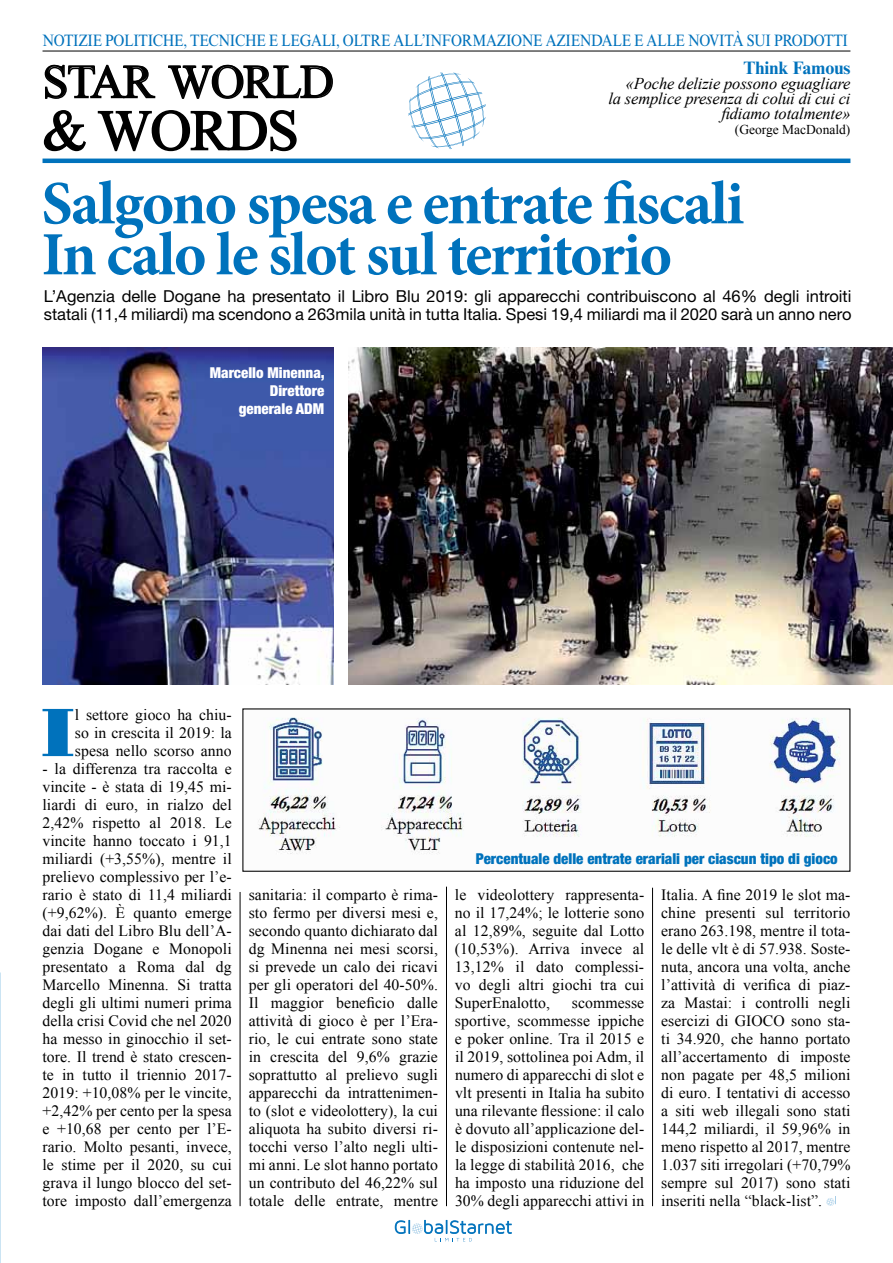
<style>
.page{position:relative;width:893px;height:1263px;background:#fff}
.page>*{position:absolute;margin:0;border:0;box-sizing:border-box;transform-origin:0 0}
.t1{font:700 66.6px "Poster Bodoni";color:#0072bc}
.t2{font:700 61.5px/51px "Minion Pro";letter-spacing:-.03em;color:#0072bc}
.t3{font:57.15px "Times New Roman";color:#000}
.t4{font:46.8px "Times New Roman";letter-spacing:-.03em;color:#000}
.t5{font:700 18px "Times New Roman MT Std";color:#0072bc}
.t6{font:16.5px/18px "Helvetica Neue LT Std";color:#000}
.t7{font:16.5px "Times New Roman MT Std";letter-spacing:-.02em;color:#0072bc;scale:.86 1}
.t8{font:italic 16.5px/15px "Times New Roman";letter-spacing:-.01em;color:#000;text-align:right}
.t9{font:15.75px/18px "Times New Roman";letter-spacing:.005em;color:#000;text-align:justify}
.t10{font:900 condensed 15px "Helvetica Neue LT Std";color:#0072bc}
.t11{font:900 condensed 15px/18px "Helvetica Neue LT Std";color:#fff;text-align:right}
.t12{font:13.5px "Times New Roman";color:#000}
</style>
<div class="page">
<svg style="left:44px;top:65px;width:112px;height:34px"></svg>
<svg style="left:168px;top:65px;width:165px;height:34px"></svg>
<svg style="left:43px;top:110px;width:43px;height:42px"></svg>
<svg style="left:97px;top:110px;width:200px;height:42px"></svg>
<hr style="left:43px;top:159px;width:807px;height:4px;background:#0072bc">
<hr style="left:43px;top:51px;width:807px;height:1px;background:#000">
<svg style="left:395px;top:1220px;width:117px;height:21px"></svg>
<svg style="left:408px;top:72px;width:78px;height:77px"></svg>
<img style="left:43px;top:347px;width:291px;height:337px">
<img style="left:349px;top:347px;width:544px;height:337px">
<hr style="left:240px;top:892px;width:1px;height:314px;background:#000">
<hr style="left:446px;top:887px;width:1px;height:319px;background:#000">
<hr style="left:652px;top:888px;width:1px;height:318px;background:#000">
<svg style="left:826px;top:1198px;width:8px;height:8px"></svg>
<img style="left:258px;top:717px;width:582px;height:137px">
<div style="left:242px;top:708px;width:608px;height:164px;border:1px solid #000"></div>
<p class="t7" style="left:42px;top:31px;width:938px">NOTIZIE POLITICHE, TECNICHE E LEGALI, OLTRE ALL’INFORMAZIONE AZIENDALE E ALLE NOVITÀ SUI PRODOTTI</p>
<h3 class="t4" style="left:43px;top:50px;width:293px">STAR WORLD</h3>
<h3 class="t3" style="left:43px;top:92px;width:220px">&amp; words</h3>
<p class="t5" style="left:743px;top:56px;width:108px">Think Famous</p>
<p class="t8" style="left:608px;top:75px;width:243px">«Poche delizie possono eguagliare<br>la semplice presenza di colui di cui ci fidiamo totalmente»</p>
<p class="t12" style="left:735px;top:120px;width:117px">(George MacDonald)</p>
<h2 class="t2" style="left:41px;top:177px;width:704px">Salgono spesa e entrate fiscali<br>In calo le slot sul territorio</h2>
<p class="t6" style="left:44px;top:287px;width:809px">L’Agenzia delle Dogane ha presentato il Libro Blu 2019: gli apparecchi contribuiscono al 46% degli introiti statali (11,4 miliardi) ma scendono a 263mila unità in tutta Italia. Spesi 19,4 miliardi ma il 2020 sarà un anno nero</p>
<p class="t11" style="left:210px;top:363px;width:116px">Marcello Minenna,<br>Direttore<br>generale ADM</p>
<h1 class="t1" style="left:41px;top:693px;width:35px">I</h1>
<p class="t9" style="left:75px;top:705px;width:158px">l settore gioco ha chiu&shy;so in crescita il 2019: la spesa nello scorso anno</p>
<p class="t9" style="left:43px;top:759px;width:191px">- la differenza tra raccolta e vincite - è stata di 19,45 mi&shy;liardi di euro, in rialzo del 2,42% rispetto al 2018. Le vincite hanno toccato i 91,1 miliardi (+3,55%), mentre il prelievo complessivo per l’e&shy;rario è stato di 11,4 miliardi (+9,62%). È quanto emerge dai dati del Libro Blu dell’A&shy;genzia Dogane e Monopoli presentato a Roma dal dg Marcello Minenna. Si tratta degli gli ultimi numeri prima della crisi Covid che nel 2020 ha messo in ginocchio il set&shy;tore. Il trend è stato crescen&shy;te in tutto il triennio 2017- 2019: +10,08% per le vincite, +2,42% per cento per la spesa e +10,68 per cento per l’E&shy;rario. Molto pesanti, invece, le stime per il 2020, su cui grava il lungo blocco del set&shy;tore imposto dall’emergenza</p>
<p class="t10" style="left:476px;top:849px;width:363px">Percentuale delle entrate erariali per ciascun tipo di gioco</p>
<p class="t9" style="left:249px;top:886px;width:191px">sanitaria: il comparto è rima&shy;sto fermo per diversi mesi e, secondo quanto dichiarato dal dg Minenna nei mesi scorsi, si prevede un calo dei ricavi per gli operatori del 40-50%.<br>Il maggior beneficio dalle attività di gioco è per l’Era&shy;rio, le cui entrate sono state in crescita del 9,6% grazie soprattutto al prelievo sugli apparecchi da intrattenimen&shy;to (slot e videolottery), la cui aliquota ha subito diversi ri&shy;tocchi verso l’alto negli ulti&shy;mi anni. Le slot hanno portato un contributo del 46,22% sul totale delle entrate, mentre</p>
<p class="t9" style="left:455px;top:886px;width:191px">le videolottery rappresenta&shy;no il 17,24%; le lotterie sono al 12,89%, seguite dal Lotto (10,53%). Arriva invece al 13,12% il dato complessi&shy;vo degli altri giochi tra cui SuperEnalotto,</p>
<p class="t9" style="left:455px;top:994px;width:191px;text-indent:117px">scommesse sportive, scommesse ippiche e poker online. Tra il 2015 e il 2019, sottolinea poi Adm, il numero di apparecchi di slot e vlt presenti in Italia ha subito una rilevante flessione: il calo è dovuto all’applicazione del&shy;le disposizioni contenute nel&shy;la legge di stabilità 2016, che ha imposto una riduzione del 30% degli apparecchi attivi in</p>
<p class="t9" style="left:661px;top:885px;width:191px">Italia. A fine 2019 le slot ma&shy;chine presenti sul territorio erano 263.198, mentre il tota&shy;le delle vlt è di 57.938. Soste&shy;nuta, ancora una volta, anche l’attività di verifica di piaz&shy;za Mastai: i controlli negli esercizi di GIOCO sono sta&shy;ti 34.920, che hanno portato all’accertamento di imposte non pagate per 48,5 milioni di euro. I tentativi di accesso a siti web illegali sono stati 144,2 miliardi, il 59,96% in meno rispetto al 2017, mentre 1.037 siti irregolari (+70,79% sempre sul 2017) sono stati inseriti nella “black-list”.</p>
</div>
